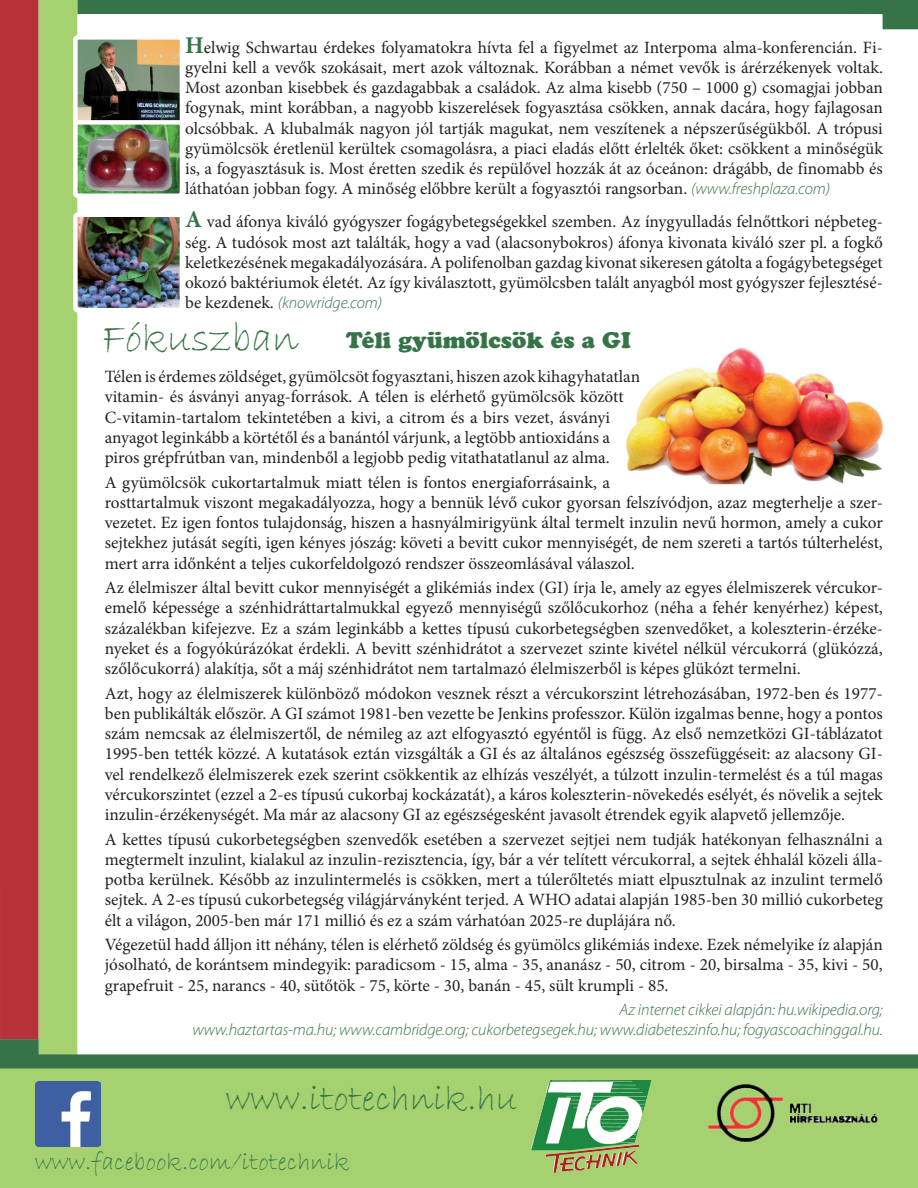
<style>
.page{position:relative;width:918px;height:1188px;background:#fff}
.page>*{position:absolute;margin:0;border:0;box-sizing:border-box;transform-origin:0 0}
.t1{font:37.5px "Bradley Hand Hacked";color:#367448}
.t2{font:25.5px "Bradley Hand Hacked";color:#367448}
.t3{font:22.5px "Cooper Black Std";color:#367448}
.t4{font:17.25px/20.2px "Minion Pro";color:#231f20;text-align:justify}
.t5{font:italic 300 16.35px/20.2px "Myriad Pro";letter-spacing:-.005em;color:#367448;text-align:right}
.s1{font-weight:700;font-size:24px;color:#367448}
.s2{font-family:"Myriad Pro";font-weight:300;font-style:italic;font-size:16.35px;color:#367448}
.s3{font-family:"Minion Pro";font-weight:400;font-style:normal;font-size:17.25px;color:#231f20}
.s4{font-family:"Bradley Hand Hacked";font-size:42px}
</style>
<div class="page">
<div style="left:0;top:1068px;width:918px;height:120px;background:#a5d170"></div>
<svg style="left:77px;top:0;width:841px;height:29px"></svg>
<div style="left:0;top:0;width:39px;height:1039px;background:#b73139"></div>
<div style="left:39px;top:0;width:38px;height:1056px;background:#a5d170"></div>
<svg style="left:0;top:1039px;width:918px;height:29px"></svg>
<img style="left:78px;top:40px;width:101px;height:80px">
<div style="left:73px;top:35px;width:111px;height:163px;border:4px solid #fff;border-radius:2px"></div>
<img style="left:78px;top:125px;width:101px;height:68px">
<div style="left:73px;top:120px;width:111px;height:78px;border:4px solid #fff;border-radius:2px"></div>
<img style="left:78px;top:217px;width:101px;height:90px">
<div style="left:73px;top:212px;width:111px;height:100px;border:4px solid #fff;border-radius:2px"></div>
<img style="left:35px;top:1081px;width:65px;height:65px">
<img style="left:708px;top:1084px;width:170px;height:58px">
<img style="left:531px;top:1080px;width:120px;height:93px">
<img style="left:626px;top:347px;width:257px;height:137px">
<p class="t4" style="left:185px;top:37px;width:699px"><span class="s1">H</span>elwig Schwartau érdekes folyamatokra hívta fel a figyelmet az Interpoma alma-konferencián. Fi&shy;gyelni kell a vevők szokásait, mert azok változnak. Korábban a német vevők is árérzékenyek voltak.<br>Most azonban kisebbek és gazdagabbak a családok. Az alma kisebb (750 – 1000 g) csomagjai jobban fogynak, mint korábban, a nagyobb kiszerelések fogyasztása csökken, annak dacára, hogy fajlagosan olcsóbbak. A klubalmák nagyon jól tartják magukat, nem veszítenek a népszerűségükből. A trópusi gyümölcsök éretlenül kerültek csomagolásra, a piaci eladás előtt érlelték őket: csökkent a minőségük is, a fogyasztásuk is. Most éretten szedik és repülővel hozzák át az óceánon: drágább, de finomabb és láthatóan jobban fogy. A minőség előbbre került a fogyasztói rangsorban. <span class="s2">(www.freshplaza.com)</span></p>
<p class="t4" style="left:185px;top:212px;width:699px"><span class="s1">A</span> vad áfonya kiváló gyógyszer fogágybetegségekkel szemben. Az ínygyulladás felnőttkori népbeteg&shy;ség. A tudósok most azt találták, hogy a vad (alacsonybokros) áfonya kivonata kiváló szer pl. a fogkő keletkezésének megakadályozására. A polifenolban gazdag kivonat sikeresen gátolta a fogágybetegséget okozó baktériumok életét. Az így kiválasztott, gyümölcsben talált anyagból most gyógyszer fejlesztésé-</p>
<p class="t5" style="left:185px;top:293px;width:199px"><span class="s3">be kezdenek.</span> (knowridge.com)</p>
<h3 class="t3" style="left:102px;top:327px;width:530px"><span class="s4">Fókuszban</span> Téli gyümölcsök és a GI</h3>
<p class="t4" style="left:105px;top:366px;width:537px;text-align:left">Télen is érdemes zöldséget, gyümölcsöt fogyasztani, hiszen azok kihagyhatatlan vitamin- és ásványi anyag-források. A télen is elérhető gyümölcsök között C-vitamin-tartalom tekintetében a kivi, a citrom és a birs vezet, ásványi anyagot leginkább a körtétől és a banántól várjunk, a legtöbb antioxidáns a piros grépfrútban van, mindenből a legjobb pedig vitathatatlanul az alma.</p>
<p class="t4" style="left:105px;top:472px;width:780px;text-align:left">A gyümölcsök cukortartalmuk miatt télen is fontos energiaforrásaink, a<br>rosttartalmuk viszont megakadályozza, hogy a bennük lévő cukor gyorsan felszívódjon, azaz megterhelje a szer&shy;vezetet. Ez igen fontos tulajdonság, hiszen a hasnyálmirigyünk által termelt inzulin nevű hormon, amely a cukor sejtekhez jutását segíti, igen kényes jószág: követi a bevitt cukor mennyiségét, de nem szereti a tartós túlterhelést, mert arra időnként a teljes cukorfeldolgozó rendszer összeomlásával válaszol.</p>
<p class="t4" style="left:105px;top:578px;width:780px">Az élelmiszer által bevitt cukor mennyiségét a glikémiás index (GI) írja le, amely az egyes élelmiszerek vércukor&shy;emelő képessége a szénhidráttartalmukkal egyező mennyiségű szőlőcukorhoz (néha a fehér kenyérhez) képest, százalékban kifejezve. Ez a szám leginkább a kettes típusú cukorbetegségben szenvedőket, a koleszterin-érzéke&shy;nyeket és a fogyókúrázókat érdekli. A bevitt szénhidrátot a szervezet szinte kivétel nélkül vércukorrá (glükózzá, szőlőcukorrá) alakítja, sőt a máj szénhidrátot nem tartalmazó élelmiszerből is képes glükózt termelni.</p>
<p class="t4" style="left:105px;top:683px;width:780px">Azt, hogy az élelmiszerek különböző módokon vesznek részt a vércukorszint létrehozásában, 1972-ben és 1977- ben publikálták először. A GI számot 1981-ben vezette be Jenkins professzor. Külön izgalmas benne, hogy a pontos szám nemcsak az élelmiszertől, de némileg az azt elfogyasztó egyéntől is függ. Az első nemzetközi GI-táblázatot 1995-ben tették közzé. A kutatások eztán vizsgálták a GI és az általános egészség összefüggéseit: az alacsony GI&shy;vel rendelkező élelmiszerek ezek szerint csökkentik az elhízás veszélyét, a túlzott inzulin-termelést és a túl magas vércukorszintet (ezzel a 2-es típusú cukorbaj kockázatát), a káros koleszterin-növekedés esélyét, és növelik a sejtek inzulin-érzékenységét. Ma már az alacsony GI az egészségesként javasolt étrendek egyik alapvető jellemzője.</p>
<p class="t4" style="left:105px;top:829px;width:780px">A kettes típusú cukorbetegségben szenvedők esetében a szervezet sejtjei nem tudják hatékonyan felhasználni a megtermelt inzulint, kialakul az inzulin-rezisztencia, így, bár a vér telített vércukorral, a sejtek éhhalál közeli álla&shy;potba kerülnek. Később az inzulintermelés is csökken, mert a túlerőltetés miatt elpusztulnak az inzulint termelő sejtek. A 2-es típusú cukorbetegség világjárványként terjed. A WHO adatai alapján 1985-ben 30 millió cukorbeteg élt a világon, 2005-ben már 171 millió és ez a szám várhatóan 2025-re duplájára nő.</p>
<p class="t4" style="left:105px;top:935px;width:780px">Végezetül hadd álljon itt néhány, télen is elérhető zöldség és gyümölcs glikémiás indexe. Ezek némelyike íz alapján jósolható, de korántsem mindegyik: paradicsom - 15, alma - 35, ananász - 50, citrom - 20, birsalma - 35, kivi - 50, grapefruit - 25, narancs - 40, sütőtök - 75, körte - 30, banán - 45, sült krumpli - 85.</p>
<p class="t5" style="left:192px;top:999px;width:692px">Az internet cikkei alapján: hu.wikipedia.org;<br>www.haztartas-ma.hu; www.cambridge.org; cukorbetegsegek.hu; www.diabeteszinfo.hu; fogyascoachinggal.hu.</p>
<h1 class="t1" style="left:226px;top:1074px;width:293px">www.itotechnik.hu</h1>
<h2 class="t2" style="left:35px;top:1146px;width:316px">www.facebook.com/itotechnik</h2>
</div>
